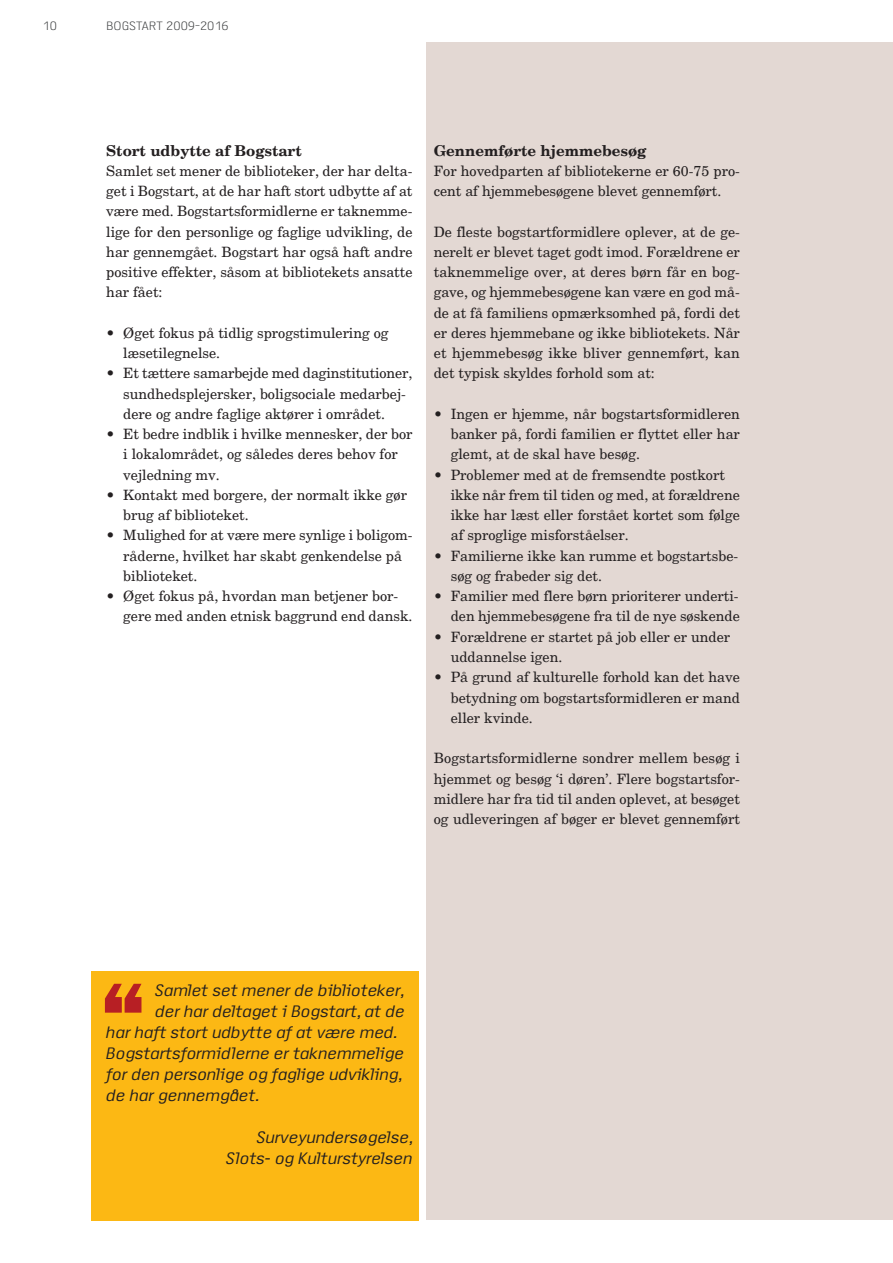
<style>
.page{position:relative;width:893px;height:1263px;background:#fff}
.page>*{position:absolute;margin:0;border:0;box-sizing:border-box;transform-origin:0 0}
.t1{font:97.5px "ITC Franklin Gothic Std Hvy";color:#b71f24}
.t2{font:italic 16.5px/21px "Access";color:#231f20;text-align:right}
.t3{font:700 15px "New Century Schlbk";color:#231f20}
.t4{font:14.25px/20.2px "New Century Schlbk";color:#231f20}
.t5{font:300 12px "Access";color:#3b3d3e}
</style>
<div class="page">
<div style="left:426px;top:43px;width:467px;height:1177px;background:#e3d8d3"></div>
<div style="left:91px;top:971px;width:328px;height:250px;background:#fcb814"></div>
<p class="t5" style="left:43px;top:21px;width:16px">10</p>
<p class="t5" style="left:106px;top:21px;width:124px">BOGSTART 2009-2016</p>
<p class="t3" style="left:106px;top:141px;width:197px">Stort udbytte af Bogstart</p>
<p class="t4" style="left:106px;top:160px;width:308px;text-align:justify">Samlet set mener de biblioteker, der har delta&shy;get i Bogstart, at de har haft stort udbytte af at være med. Bogstartsformidlerne er taknemme&shy;lige for den personlige og faglige udvikling, de har gennemgået. Bogstart har også haft andre positive effekter, såsom at bibliotekets ansatte har fået:</p>
<p class="t4" style="left:123px;top:322px;width:267px;text-indent:-17px">• Øget fokus på tidlig sprogstimulering og læsetilegnelse.</p>
<p class="t4" style="left:123px;top:363px;width:291px;text-indent:-17px">• Et tættere samarbejde med daginstitutioner, sundhedsplejersker, boligsociale medarbej&shy;dere og andre faglige aktører i området.</p>
<p class="t4" style="left:123px;top:423px;width:291px;text-indent:-17px">• Et bedre indblik i hvilke mennesker, der bor i lokalområdet, og således deres behov for vejledning mv.</p>
<p class="t4" style="left:123px;top:484px;width:285px;text-indent:-17px">• Kontakt med borgere, der normalt ikke gør brug af biblioteket.</p>
<p class="t4" style="left:123px;top:525px;width:291px;text-indent:-17px">• Mulighed for at være mere synlige i boligom&shy;råderne, hvilket har skabt genkendelse på biblioteket.</p>
<p class="t4" style="left:123px;top:585px;width:291px;text-indent:-17px">• Øget fokus på, hvordan man betjener bor&shy;gere med anden etnisk baggrund end dansk.</p>
<p class="t3" style="left:434px;top:141px;width:214px">Gennemførte hjemmebesøg</p>
<p class="t4" style="left:434px;top:160px;width:308px">For hovedparten af bibliotekerne er 60-75 pro&shy;cent af hjemmebesøgene blevet gennemført.</p>
<p class="t4" style="left:434px;top:221px;width:308px;text-align:justify">De fleste bogstartformidlere oplever, at de ge&shy;nerelt er blevet taget godt imod. Forældrene er taknemmelige over, at deres børn får en bog&shy;gave, og hjemmebesøgene kan være en god må&shy;de at få familiens opmærksomhed på, fordi det er deres hjemmebane og ikke bibliotekets. Når et hjemmebesøg ikke bliver gennemført, kan det typisk skyldes forhold som at:</p>
<p class="t4" style="left:451px;top:403px;width:291px;text-align:justify;text-indent:-17px">• Ingen er hjemme, når bogstartsformidleren banker på, fordi familien er flyttet eller har glemt, at de skal have besøg.</p>
<p class="t4" style="left:451px;top:464px;width:291px;text-indent:-17px">• Problemer med at de fremsendte postkort ikke når frem til tiden og med, at forældrene ikke har læst eller forstået kortet som følge af sproglige misforståelser.</p>
<p class="t4" style="left:451px;top:545px;width:289px;text-indent:-17px">• Familierne ikke kan rumme et bogstartsbe&shy;søg og frabeder sig det.</p>
<p class="t4" style="left:434px;top:585px;width:308px;text-align:right">• Familier med flere børn prioriterer underti&shy;den hjemmebesøgene fra til de nye søskende</p>
<p class="t4" style="left:451px;top:626px;width:281px;text-indent:-17px">• Forældrene er startet på job eller er under uddannelse igen.</p>
<p class="t4" style="left:451px;top:666px;width:291px;text-align:justify;text-indent:-17px">• På grund af kulturelle forhold kan det have betydning om bogstartsformidleren er mand eller kvinde.</p>
<p class="t4" style="left:434px;top:747px;width:308px;text-align:justify">Bogstartsformidlerne sondrer mellem besøg i hjemmet og besøg ‘i døren’. Flere bogstartsfor&shy;midlere har fra tid til anden oplevet, at besøget og udleveringen af bøger er blevet gennemført</p>
<h1 class="t1" style="left:98px;top:960px;width:52px">“</h1>
<p class="t2" style="left:155px;top:981px;width:250px">Samlet set mener de biblioteker,</p>
<p class="t2" style="left:155px;top:1002px;width:251px">der har deltaget i Bogstart, at de</p>
<p class="t2" style="left:106px;top:1023px;width:292px">har haft stort udbytte af at være med.</p>
<p class="t2" style="left:106px;top:1044px;width:299px">Bogstartsformidlerne er taknemmelige</p>
<p class="t2" style="left:106px;top:1065px;width:297px">for den personlige og faglige udvikling,</p>
<p class="t2" style="left:106px;top:1086px;width:154px">de har gennemgået.</p>
<p class="t2" style="left:226px;top:1128px;width:188px">Surveyundersøgelse,<br>Slots- og Kulturstyrelsen</p>
</div>
